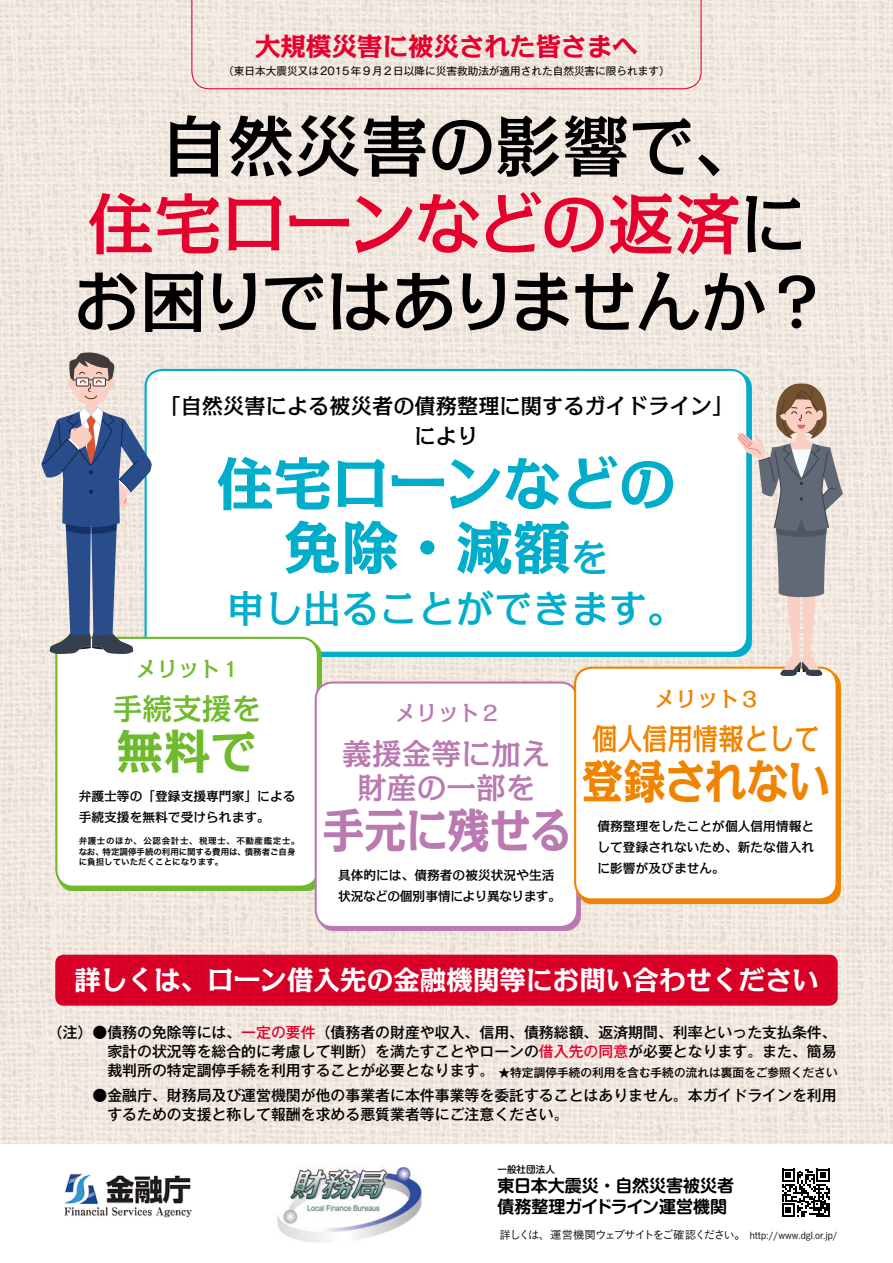
<style>
.page{position:relative;width:893px;height:1263px;background:#fff}
.page>*{position:absolute;margin:0;border:0;box-sizing:border-box;transform-origin:0 0}
.t1{font:500 66.9px/77.6px "Kakumin Pro";letter-spacing:-.025em;color:#000;text-align:center}
.t2{font:700 57.45px/63.8px "Kakumin Pro";color:#00aecc;text-align:center}
.t3{font:700 46.8px "Kakumin Pro";letter-spacing:-.01em;color:#ba79b1;scale:.9 1}
.t4{font:700 46.8px "Kakumin Pro";letter-spacing:-.01em;color:#f08300;scale:.9 1}
.t5{font:700 46.8px "Kakumin Pro";color:#6fba2c}
.t6{font:500 38.25px "Kakumin Pro";color:#00aecc}
.t7{font:500 29.7px/34px "Kakumin Pro";color:#ba79b1;text-align:center}
.t8{font:500 29.7px "Kakumin Pro";color:#f08300;scale:.85 1}
.t9{font:500 29.7px "Kakumin Pro";color:#6fba2c}
.t10{font:700 26.55px "Kakumin Pro";color:#fff}
.t11{font:700 25.5px "Kakumin Pro";color:#e6002d}
.t12{font:500 21.3px/29.7px "Kakumin Pro";color:#000;text-align:center}
.t13{font:500 21.3px "Kakumin Pro";color:#6fba2c}
.t14{font:500 21.3px "Kakumin Pro";color:#ba79b1}
.t15{font:500 21.3px "Kakumin Pro";color:#f08300}
.t16{font:700 16.95px/21.3px "Shin M Go Pr 6 N De";color:#000}
.t17{font:500 14.85px/19.2px "Gothic MB101 Pr 6 N";color:#000;text-align:justify}
.t18{font:500 12.75px/21.3px "Kakumin Pro";color:#000}
.t19{font:500 11.7px "Gothic MB101 Pr 6 N";color:#000}
.t20{font:11.4px "Koburina Go Std N W3";letter-spacing:-.12em;color:#000}
.t21{font:10.65px "Gothic MB101 Pr 6 N";color:#000}
.t22{font:9.6px "Koburina Go Std N W3";color:#000}
.t23{font:500 9.6px "Shin M Go Pr 6 N";color:#000}
.t24{font:8.55px/10.6px "Hiragino Sans Pr 6 N W6";color:#000}
.t25{font:8.55px/10.6px "Hiragino Sans Pr 6 N W6";letter-spacing:.075em;color:#000}
.s1{color:#e6002d}
.s2{font-weight:500;font-size:38.25px}
</style>
<div class="page">
<img style="left:0;top:0;width:893px;height:1144px">
<div style="left:146px;top:370px;width:601px;height:283px;background:#fff;border-radius:17px"></div>
<svg style="left:191px;top:0;width:511px;height:89px;background:#efe3db"></svg>
<svg style="left:782px;top:1169px;width:48px;height:48px"></svg>
<img style="left:277px;top:1165px;width:146px;height:77px">
<img style="left:64px;top:1173px;width:128px;height:45px">
<div style="left:55px;top:955px;width:783px;height:51px;background:#d90027;border-radius:9px"></div>
<div style="left:56px;top:638px;width:262px;height:249px;background:#fff;border-radius:17px"></div>
<div style="left:55px;top:637px;width:264px;height:251px;border:2px solid #6fba2c;border-radius:17px"></div>
<svg style="left:41px;top:350px;width:111px;height:304px;background:#99a2b4"></svg>
<div style="left:316px;top:682px;width:261px;height:245px;background:#fff;border-radius:17px"></div>
<div style="left:315px;top:681px;width:263px;height:247px;border:2px solid #ba79b1;border-radius:17px"></div>
<div style="left:577px;top:669px;width:264px;height:234px;background:#f08300"></div>
<div style="left:575px;top:668px;width:262px;height:231px;background:#fff;border-radius:17px"></div>
<div style="left:574px;top:666px;width:264px;height:234px;border:2px solid #f08300;border-radius:17px"></div>
<svg style="left:736px;top:383px;width:107px;height:293px;background:#babab8"></svg>
<h3 class="t11" style="left:255px;top:27px;width:384px">大規模災害に被災された皆さまへ</h3>
<p class="t21" style="left:223px;top:62px;width:448px">（東日本大震災又は2015年９月２日以降に災害救助法が適用された自然災害に限られます(</p>
<h1 class="t1" style="left:74px;top:100px;width:746px">自然災害の影響で、<br><span class="s1">住宅ローンなどの返済</span>にお困りではありませんか?</h1>
<h3 class="t12" style="left:159px;top:389px;width:576px">「自然災害による被災者の債務整理に関するガイドライン「により</h3>
<h2 class="t2" style="left:217px;top:445px;width:461px">住宅ローンなどの免除・減額<span class="s2">を</span></h2>
<h3 class="t6" style="left:226px;top:578px;width:461px">申し出ることができます。</h3>
<h3 class="t13" style="left:136px;top:652px;width:104px">メリット1</h3>
<h3 class="t9" style="left:113px;top:686px;width:150px">手続支援を</h3>
<h3 class="t5" style="left:117px;top:714px;width:142px">無料で</h3>
<p class="t18" style="left:79px;top:784px;width:218px">弁護士等の「登録支援専門家」による手続支援を無料で受けられます。</p>
<p class="t25" style="left:245px;top:835px;width:57px;text-indent:-166px">弁護士のほか、公認会計士、税理士、不動産鑑定士。債務者ご自身</p>
<p class="t24" style="left:103px;top:846px;width:145px">特定調停手続の利用に関する費用は、</p>
<p class="t24" style="left:79px;top:846px;width:146px">なお、<br>に負担していただくことになります。</p>
<h3 class="t14" style="left:395px;top:696px;width:104px">メリット2</h3>
<h3 class="t7" style="left:342px;top:733px;width:210px">義援金等に加え財産の一部を</h3>
<h3 class="t3" style="left:322px;top:793px;width:279px">手元に残せる</h3>
<p class="t18" style="left:338px;top:863px;width:225px">具体的には、債務者の被災状況や生活状況などの個別事情により異なります。</p>
<h3 class="t15" style="left:654px;top:682px;width:104px">メリット3</h3>
<h3 class="t8" style="left:592px;top:715px;width:269px">個人信用情報として</h3>
<h3 class="t4" style="left:582px;top:744px;width:278px">登録されない</h3>
<p class="t18" style="left:597px;top:814px;width:218px;text-align:justify">債務整理をしたことが個人信用情報として登録されないため、新たな借入れに影響が及びません。</p>
<h3 class="t10" style="left:74px;top:959px;width:746px">詳しくは、ローン借入先の金融機関等にお問い合わせください</h3>
<p class="t17" style="left:107px;top:1022px;width:731px;text-indent:-60px">（注）●債務の免除等には、<span class="s1">一定の要件</span>（債務者の財産や収入、信用、債務総額、返済期間、利率といった支払条件、家計の状況等を総合的に考慮して判断）を満たすことやローンの<span class="s1">借入先の同意</span>が必要となります。また、簡易裁判所の特定調停手続を利用することが必要となります。</p>
<p class="t17" style="left:167px;top:1084px;width:671px">財務局及び運営機関が他の事業者に本件事業等を委託することはありません。本ガイドラインを利用</p>
<p class="t19" style="left:499px;top:1062px;width:341px">★特定調停手続の利用を含む手続の流れは裏面をご参照ください</p>
<p class="t17" style="left:107px;top:1084px;width:463px;text-indent:-15px">●金融庁､<br>するための支援と称して報酬を求める悪質業者等にご注意ください。</p>
<p class="t23" style="left:497px;top:1161px;width:59px">一般社団法人</p>
<p class="t16" style="left:497px;top:1174px;width:238px">東日本大震災・自然災害被災者債務整理ガイドライン運営機関</p>
<p class="t20" style="left:499px;top:1226px;width:248px">詳しくは、運営機関ウェブサイトをご確認ください。</p>
<p class="t22" style="left:750px;top:1228px;width:89px">http://www.dgl.or j p. /</p>
</div>
